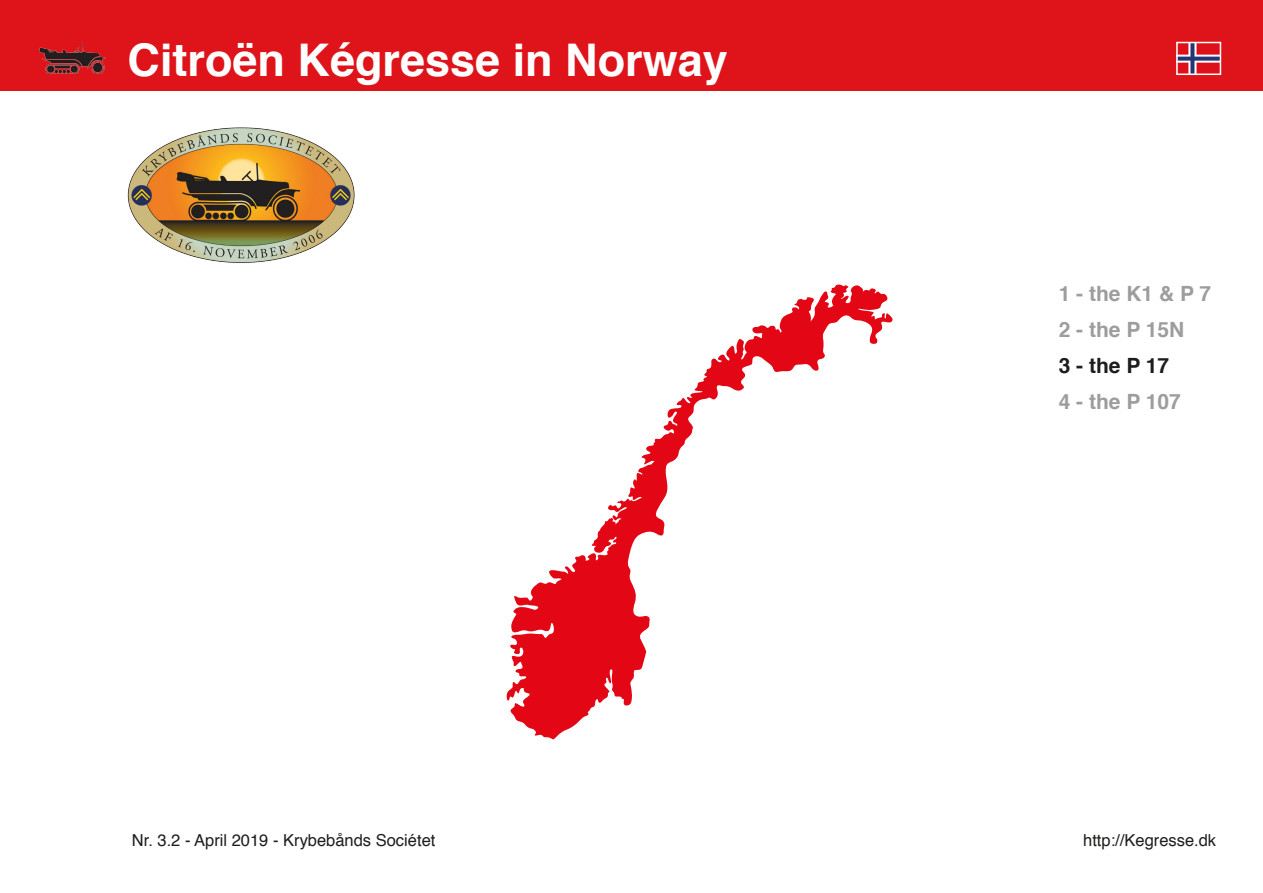
<style>
.page{position:relative;width:1263px;height:893px;background:#fff}
.page>*{position:absolute;margin:0;border:0;box-sizing:border-box;transform-origin:0 0}
.t1{font:700 45px "Helvetica";color:#fff}
.t2{font:700 21px/36px "Helvetica";color:#9d9d9d}
.t3{font:700 21px "Helvetica";color:#1d1d1b}
.t4{font:16.5px "Helvetica";color:#1d1d1b}
</style>
<div class="page">
<div style="left:0;top:0;width:1262px;height:91px;background:#df141a"></div>
<img style="left:39px;top:43px;width:67px;height:31px">
<img style="left:1179px;top:45px;width:39px;height:27px">
<div style="left:1176px;top:42px;width:45px;height:33px;border:2px solid #fff"></div>
<img style="left:128px;top:128px;width:227px;height:135px">
<svg style="left:506px;top:284px;width:387px;height:456px"></svg>
<h1 class="t1" style="left:128px;top:24px;width:602px">Citroën Kégresse in Norway</h1>
<p class="t2" style="left:1059px;top:276px;width:154px">1 - the K1 &amp; P 7<br>2 - the P 15N</p>
<p class="t3" style="left:1059px;top:348px;width:112px">3 - the P 17</p>
<p class="t2" style="left:1059px;top:384px;width:124px">4 - the P 107</p>
<p class="t4" style="left:132px;top:827px;width:305px">Nr. 3.2 - April 2019 - Krybebånds Sociétet</p>
<p class="t4" style="left:1083px;top:827px;width:134px">http://Kegresse.dk</p>
</div>
